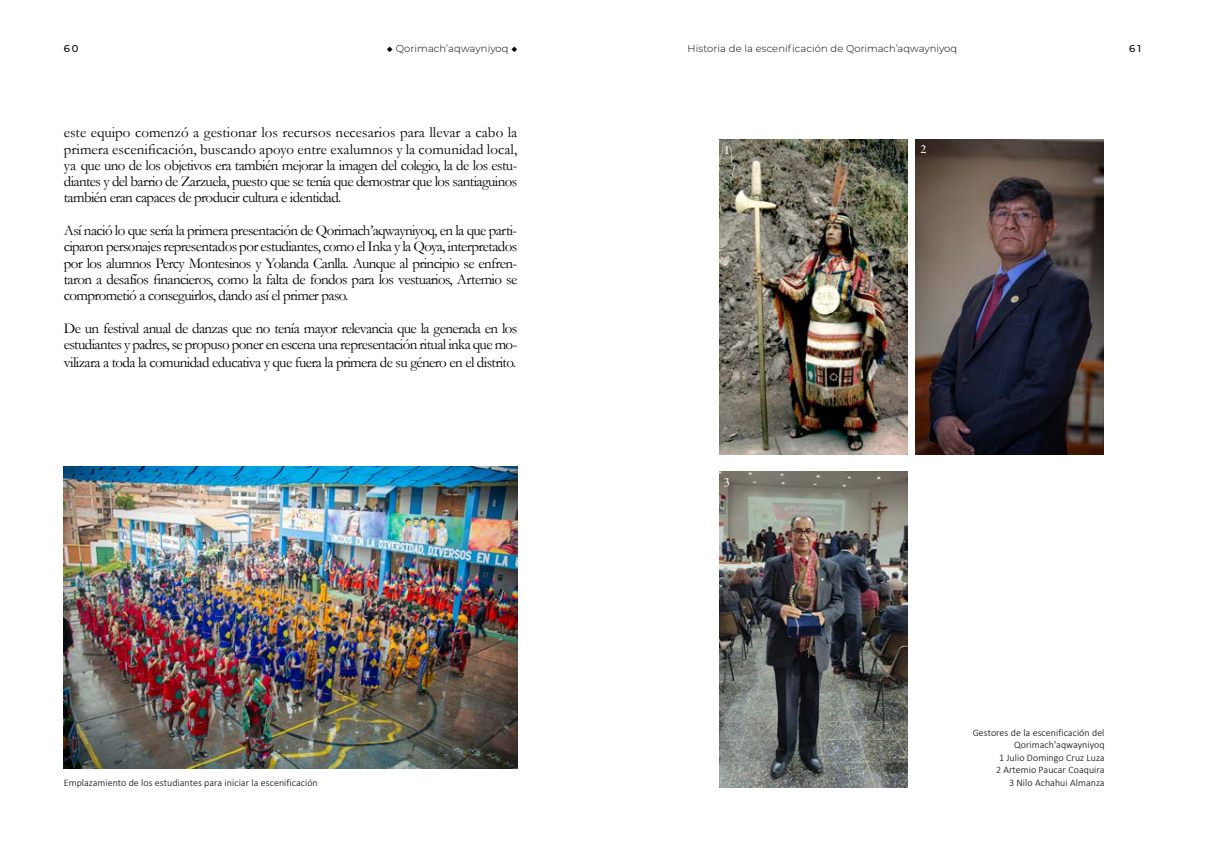
<style>
.page{position:relative;width:1205px;height:851px;background:#fff}
.page>*{position:absolute;margin:0;border:0;box-sizing:border-box;transform-origin:0 0}
.t1{font:15px/16.2px "Garamond";letter-spacing:-.04em;color:#000;text-align:justify}
.t2{font:500 12.5px "Garamond Premr Pro";color:#fff}
.t3{font:300 10px/12.5px "Calibri";letter-spacing:.005em;color:#000;text-align:right}
.t4{font:300 10px "Montserrat";letter-spacing:.01em;color:#000}
.t5{font:500 10px "Montserrat";color:#000}
.s1{font-weight:600}
</style>
<div class="page">
<img style="left:719px;top:139px;width:188px;height:315px">
<img style="left:916px;top:139px;width:187px;height:315px">
<img style="left:719px;top:472px;width:188px;height:315px">
<img style="left:64px;top:466px;width:453px;height:302px">
<p class="t5" style="left:64px;top:42px;width:16px">60</p>
<p class="t4" style="left:387px;top:42px;width:132px"><span class="s1">◆</span> Qorimach’aqwayniyoq <span class="s1">◆</span></p>
<p class="t4" style="left:687px;top:42px;width:271px">Historia de la escenificación de Qorimach’aqwayniyoq</p>
<p class="t5" style="left:1129px;top:42px;width:13px">61</p>
<p class="t1" style="left:64px;top:124px;width:455px">este equipo comenzó a gestionar los recursos necesarios para llevar a cabo la primera escenificación, buscando apoyo entre exalumnos y la comunidad local, ya que uno de los objetivos era también mejorar la imagen del colegio, la de los estu&shy;diantes y del barrio de Zarzuela, puesto que se tenía que demostrar que los santiaguinos también eran capaces de producir cultura e identidad.</p>
<p class="t1" style="left:64px;top:222px;width:455px">Así nació lo que sería la primera presentación de Qorimach’aqwayniyoq, en la que parti&shy;ciparon personajes representados por estudiantes, como el Inka y la Qoya, interpretados por los alumnos Percy Montesinos y Yolanda Canlla. Aunque al principio se enfren&shy;taron a desafíos financieros, como la falta de fondos para los vestuarios, Artemio se comprometió a conseguirlos, dando así el primer paso.</p>
<p class="t1" style="left:64px;top:319px;width:455px">De un festival anual de danzas que no tenía mayor relevancia que la generada en los estudiantes y padres, se propuso poner en escena una representación ritual inka que mo-</p>
<p class="t1" style="left:64px;top:353px;width:454px">vilizara a toda la comunidad educativa y que fuera la primera de su género en el distrito.</p>
<p class="t3" style="left:64px;top:776px;width:256px">Emplazamiento de los estudiantes para iniciar la escenificación</p>
<p class="t2" style="left:724px;top:142px;width:8px">1</p>
<p class="t2" style="left:920px;top:142px;width:8px">2</p>
<p class="t2" style="left:724px;top:474px;width:8px">3</p>
<p class="t3" style="left:972px;top:726px;width:133px">Gestores de la escenificación del<br>Qorimach'aqwayniyoq<br>1 Julio Domingo Cruz Luza<br>2 Artemio Paucar Coaquira<br>3 Nilo Achahui Almanza</p>
</div>
